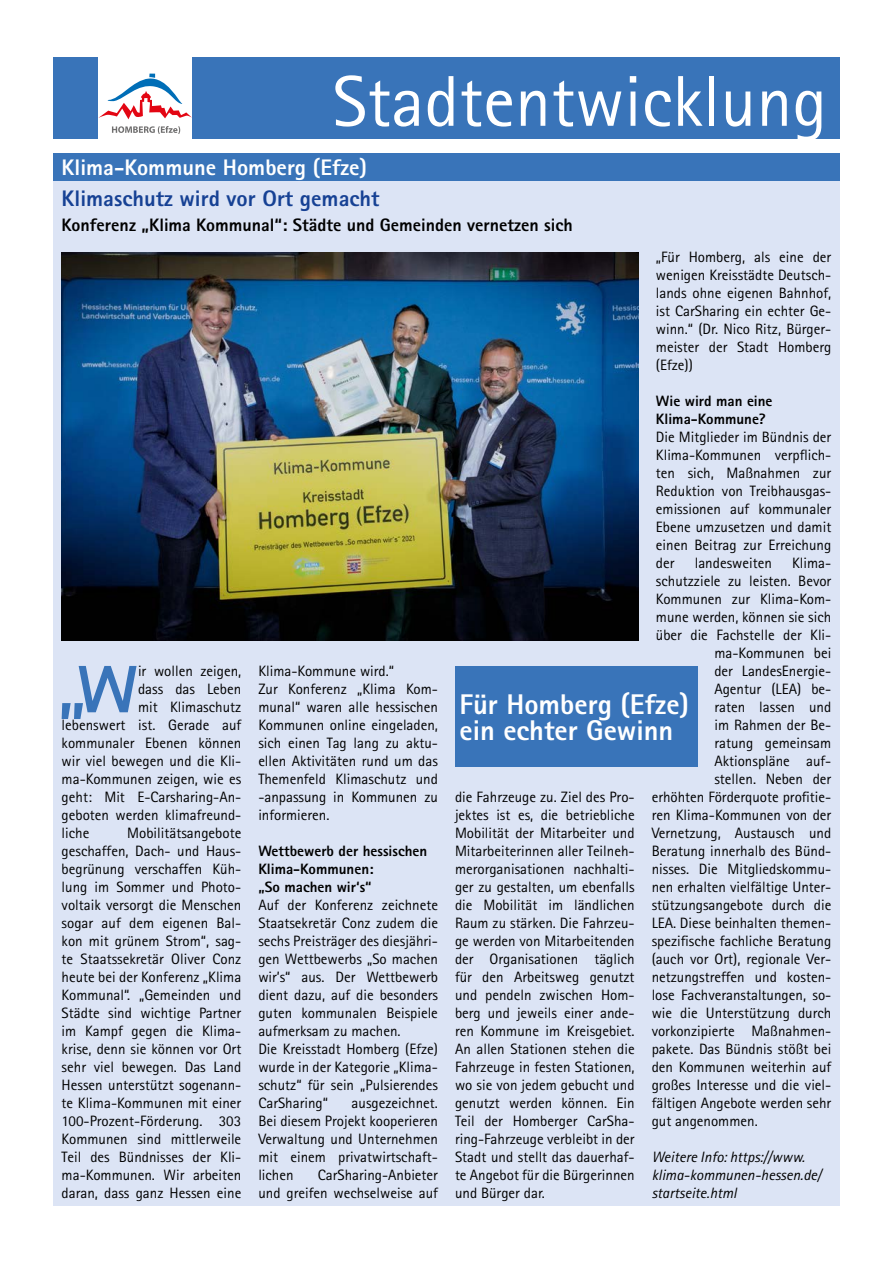
<style>
.page{position:relative;width:893px;height:1263px;background:#fff}
.page>*{position:absolute;margin:0;border:0;box-sizing:border-box;transform-origin:0 0}
.t1{font:72px "Rotis Sans Serif";color:#fff}
.t2{font:800 67.2px "Rotis Sans Serif";color:#3974b9}
.t3{font:800 28.5px/25.5px "Rotis Sans Serif";color:#fff}
.t4{font:800 22.5px "Rotis Sans Serif";color:#164194}
.t5{font:800 22.5px "Rotis Sans Serif";color:#fff}
.t6{font:800 18px "Rotis Sans Serif";color:#000}
.t7{font:15px/18px "Rotis Sans Serif";color:#000;text-align:justify}
.t8{font:800 15px/18px "Rotis Sans Serif";color:#000}
.t9{font:italic 15px/18px "Rotis Sans Serif";color:#000}
</style>
<div class="page">
<div style="left:53px;top:57px;width:787px;height:82px;background:#3974b9"></div>
<div style="left:53px;top:180px;width:787px;height:1025px;background:#dce4f5"></div>
<div style="left:53px;top:153px;width:787px;height:27px;background:#3974b9"></div>
<img style="left:62px;top:252px;width:577px;height:388px">
<div style="left:455px;top:666px;width:242px;height:100px;background:#3974b9"></div>
<div style="left:98px;top:57px;width:94px;height:94px;background:#fff"></div>
<svg style="left:112px;top:126px;width:68px;height:8px"></svg>
<svg style="left:98px;top:74px;width:94px;height:45px"></svg>
<h1 class="t1" style="left:333px;top:59px;width:496px">Stadtentwicklung</h1>
<h3 class="t5" style="left:62px;top:153px;width:307px">Klima-Kommune Homberg (Efze)</h3>
<h3 class="t4" style="left:62px;top:184px;width:319px">Klimaschutz wird vor Ort gemacht</h3>
<p class="t6" style="left:62px;top:213px;width:513px">Konferenz „Klima Kommunal“: Städte und Gemeinden vernetzen sich</p>
<h2 class="t2" style="left:58px;top:647px;width:82px">„W</h2>
<p class="t7" style="left:138px;top:662px;width:105px">ir wollen zeigen,</p>
<p class="t7" style="left:138px;top:680px;width:105px">dass das Leben</p>
<p class="t7" style="left:138px;top:698px;width:105px">mit Klimaschutz</p>
<p class="t7" style="left:62px;top:716px;width:181px">lebenswert ist. Gerade auf</p>
<p class="t7" style="left:62px;top:734px;width:181px">kommunaler Ebenen können</p>
<p class="t7" style="left:62px;top:752px;width:181px">wir viel bewegen und die Kli-</p>
<p class="t7" style="left:62px;top:770px;width:181px">ma-Kommunen zeigen, wie es</p>
<p class="t7" style="left:62px;top:788px;width:181px">geht: Mit E-Carsharing-An-</p>
<p class="t7" style="left:62px;top:806px;width:181px">geboten werden klimafreund-</p>
<p class="t7" style="left:62px;top:824px;width:29px">liche</p>
<p class="t7" style="left:62px;top:824px;width:181px;text-indent:66px">Mobilitätsangebote geschaffen, Dach- und Haus&shy;begrünung verschaffen Küh&shy;lung im Sommer und Photo&shy;voltaik versorgt die Menschen sogar auf dem eigenen Bal&shy;kon mit grünem Strom“, sag&shy;te Staatssekretär Oliver Conz heute bei der Konferenz „Klima Kommunal“. „Gemeinden und Städte sind wichtige Partner im Kampf gegen die Klima&shy;krise, denn sie können vor Ort sehr viel bewegen. Das Land Hessen unterstützt sogenann&shy;te Klima-Kommunen mit einer 100-Prozent-Förderung. 303<br>Kommunen sind mittlerweile Teil des Bündnisses der Kli&shy;ma-Kommunen. Wir arbeiten daran, dass ganz Hessen eine</p>
<p class="t7" style="left:258px;top:662px;width:181px;text-align:left">Klima-Kommune wird.“<br>Zur Konferenz „Klima Kom&shy;munal“ waren alle hessischen<br>Kommunen online eingeladen, sich einen Tag lang zu aktu&shy;ellen Aktivitäten rund um das<br>Themenfeld Klimaschutz und -anpassung in Kommunen zu informieren.</p>
<p class="t8" style="left:258px;top:842px;width:170px">Wettbewerb der hessischen<br>Klima-Kommunen:<br>„So machen wir‘s“</p>
<p class="t7" style="left:258px;top:896px;width:181px;text-align:left">Auf der Konferenz zeichnete<br>Staatsekretär Conz zudem die sechs Preisträger des diesjähri&shy;gen Wettbewerbs „So machen wir’s“ aus. Der Wettbewerb dient dazu, auf die besonders guten kommunalen Beispiele aufmerksam zu machen.<br>Die Kreisstadt Homberg (Efze) wurde in der Kategorie „Klima&shy;schutz“ für sein „Pulsierendes<br>CarSharing“</p>
<p class="t7" style="left:258px;top:1094px;width:181px;text-indent:93px">ausgezeichnet.<br>Bei diesem Projekt kooperieren Verwaltung und Unternehmen mit einem privatwirtschaft&shy;lichen</p>
<p class="t7" style="left:258px;top:1166px;width:181px;text-align:right">CarSharing-Anbieter<br>und greifen wechselweise auf</p>
<p class="t7" style="left:656px;top:248px;width:177px">„Für Homberg, als eine der wenigen Kreisstädte Deutsch&shy;lands ohne eigenen Bahnhof, ist CarSharing ein echter Ge&shy;winn.“ (Dr. Nico Ritz, Bürger&shy;meister der Stadt Homberg (Efze))</p>
<p class="t8" style="left:656px;top:392px;width:118px">Wie wird man eine<br>Klima-Kommune?</p>
<p class="t7" style="left:656px;top:428px;width:177px">Die Mitglieder im Bündnis der Klima-Kommunen verpflich&shy;ten sich, Maßnahmen zur Reduktion von Treibhausgas&shy;emissionen auf kommunaler Ebene umzusetzen und damit einen Beitrag zur Erreichung der</p>
<p class="t7" style="left:695px;top:554px;width:79px">landesweiten</p>
<p class="t7" style="left:792px;top:554px;width:41px">Klima-</p>
<p class="t7" style="left:656px;top:572px;width:177px">schutzziele zu leisten. Bevor</p>
<p class="t7" style="left:656px;top:590px;width:177px">Kommunen zur Klima-Kom-</p>
<p class="t7" style="left:656px;top:608px;width:177px">mune werden, können sie sich</p>
<p class="t7" style="left:656px;top:626px;width:177px">über die Fachstelle der Kli-</p>
<p class="t7" style="left:714px;top:644px;width:118px">ma-Kommunen bei</p>
<p class="t7" style="left:714px;top:662px;width:117px">der LandesEnergie-</p>
<p class="t7" style="left:714px;top:680px;width:118px">Agentur (LEA) be-</p>
<p class="t7" style="left:714px;top:698px;width:118px">raten lassen und</p>
<p class="t7" style="left:714px;top:716px;width:118px">im Rahmen der Be-</p>
<p class="t7" style="left:714px;top:734px;width:118px">ratung gemeinsam</p>
<p class="t7" style="left:714px;top:752px;width:118px">Aktionspläne auf-</p>
<p class="t7" style="left:714px;top:770px;width:118px">stellen. Neben der</p>
<p class="t7" style="left:652px;top:788px;width:181px">erhöhten Förderquote profitie-</p>
<p class="t7" style="left:652px;top:806px;width:181px">ren Klima-Kommunen von der</p>
<p class="t7" style="left:652px;top:824px;width:181px">Vernetzung, Austausch und</p>
<p class="t7" style="left:652px;top:842px;width:181px">Beratung innerhalb des Bünd-</p>
<p class="t7" style="left:652px;top:860px;width:181px">nisses. Die Mitgliedskommu-</p>
<p class="t7" style="left:652px;top:878px;width:181px">nen erhalten vielfältige Unter-</p>
<p class="t7" style="left:652px;top:896px;width:181px">stützungsangebote durch die</p>
<p class="t7" style="left:652px;top:914px;width:181px">LEA. Diese beinhalten themen-</p>
<p class="t7" style="left:652px;top:932px;width:181px">spezifische fachliche Beratung</p>
<p class="t7" style="left:652px;top:950px;width:181px">(auch vor Ort), regionale Ver-</p>
<p class="t7" style="left:652px;top:968px;width:181px">netzungstreffen und kosten-</p>
<p class="t7" style="left:652px;top:986px;width:181px">lose Fachveranstaltungen, so-</p>
<p class="t7" style="left:652px;top:1004px;width:181px">wie die Unterstützung durch</p>
<p class="t7" style="left:652px;top:1022px;width:181px">vorkonzipierte Maßnahmen-</p>
<p class="t7" style="left:652px;top:1040px;width:181px">pakete. Das Bündnis stößt bei</p>
<p class="t7" style="left:652px;top:1058px;width:181px">den Kommunen weiterhin auf</p>
<p class="t7" style="left:652px;top:1076px;width:181px">großes Interesse und die viel-</p>
<p class="t7" style="left:652px;top:1094px;width:181px">fältigen Angebote werden sehr</p>
<p class="t7" style="left:652px;top:1112px;width:108px">gut angenommen.</p>
<p class="t9" style="left:652px;top:1148px;width:171px">Weitere Info: https://www. klima-kommunen-hessen.de/ startseite.html</p>
<h3 class="t3" style="left:459px;top:692px;width:231px">Für Homberg (Efze) ein echter Gewinn</h3>
<p class="t7" style="left:455px;top:788px;width:181px">die Fahrzeuge zu. Ziel des Pro&shy;jektes ist es, die betriebliche Mobilität der Mitarbeiter und Mitarbeiterinnen aller Teilneh&shy;merorganisationen nachhalti&shy;ger zu gestalten, um ebenfalls die Mobilität im ländlichen Raum zu stärken. Die Fahrzeu&shy;ge werden von Mitarbeitenden der Organisationen täglich für den Arbeitsweg genutzt und pendeln zwischen Hom&shy;berg und jeweils einer ande&shy;ren Kommune im Kreisgebiet.<br>An allen Stationen stehen die Fahrzeuge in festen Stationen, wo sie von jedem gebucht und genutzt werden können. Ein Teil der Homberger CarSha&shy;ring-Fahrzeuge verbleibt in der Stadt und stellt das dauerhaf&shy;te Angebot für die Bürgerinnen und Bürger dar.</p>
</div>
